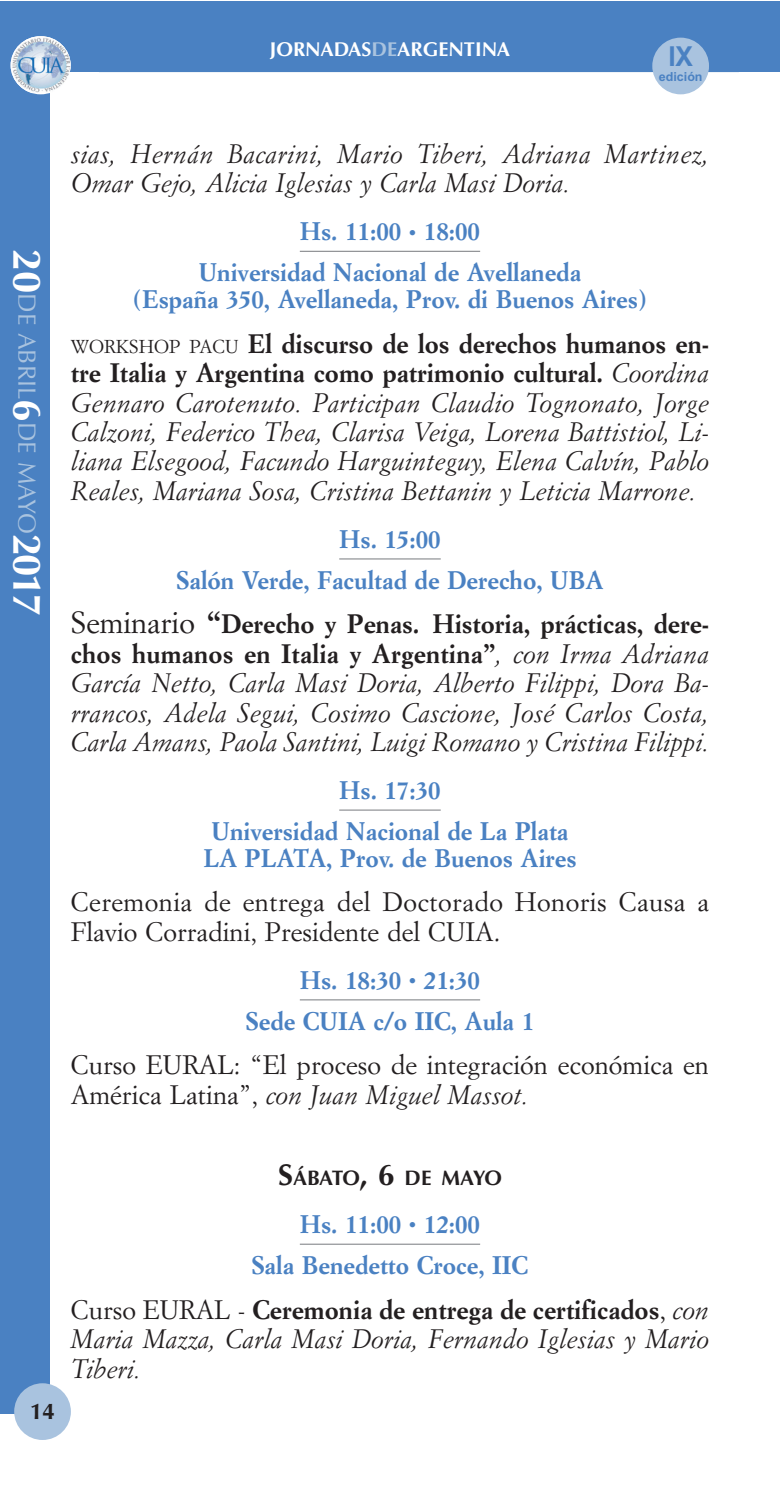
<style>
.page{position:relative;width:780px;height:1489px;background:#fff}
.page>*{position:absolute;margin:0;border:0;box-sizing:border-box;transform-origin:0 0}
.t1{font:700 27.5px "Arial";color:#4a81c2;scale:.95 1}
.t2{font:italic 26.25px/29.5px "Simoncini Garamond";color:#231f20;text-align:justify}
.t3{font:26.25px/29.5px "Simoncini Garamond";color:#231f20}
.t4{font:700 25px/41px "Simoncini Garamond";color:#4a81c2;text-align:center}
.t5{font:25px "Optima";color:#a9c3df}
.t6{font:700 22.5px "Optima";color:#231f20}
.t7{font:700 21px "Optima";letter-spacing:-.035em;color:#231f20}
.t8{font:700 20px "Optima";color:#fff}
.t9{font:700 12.5px "Arial";color:#4a81c2}
.s1{color:#a9c3df}
.s2{font-weight:700;font-size:40px;color:#fff}
.s3{font-size:15px}
.s4{font-style:normal;font-size:18.25px}
.s5{font-weight:700;font-style:normal}
.s6{font-style:normal;font-size:30px}
.s7{font-weight:700;font-style:normal;font-size:30px}
.s8{font-style:italic}
.s9{font-size:30px}
.s10{font-style:normal}
</style>
<div class="page">
<hr style="left:300px;top:251px;width:180px;height:1px;background:#939598">
<hr style="left:339px;top:558px;width:101px;height:1px;background:#939598">
<hr style="left:339px;top:809px;width:101px;height:1px;background:#939598">
<hr style="left:300px;top:999px;width:180px;height:1px;background:#939598">
<hr style="left:300px;top:1243px;width:180px;height:1px;background:#939598">
<div style="left:0;top:72px;width:50px;height:1342px;background:#4a81c2"></div>
<div style="left:0;top:1px;width:780px;height:71px;background:#4a81c2"></div>
<div style="left:11px;top:36px;width:60px;height:58px;background:#fff;border-radius:50%"></div>
<img style="left:11px;top:36px;width:60px;height:56px;border-radius:50%">
<div style="left:14px;top:1383px;width:57px;height:56px;background:#a9c3df;border-radius:50%"></div>
<div style="left:652px;top:38px;width:57px;height:56px;background:#a9c3df;border-radius:50%"></div>
<p class="t8" style="left:270px;top:41px;width:242px">JORNADAS<span class="s1">DE</span>ARGENTINA</p>
<p class="t1" style="left:668px;top:47px;width:27px">IX</p>
<p class="t9" style="left:658px;top:72px;width:45px">edición</p>
<p class="t5" style="left:37px;top:249px;width:369px;rotate:90deg"><span class="s2">20</span>DE ABRIL<span class="s2">6</span>DE MAYO<span class="s2">2017</span></p>
<p class="t2" style="left:71px;top:141px;width:639px">sias, Hernán Bacarini, Mario Tiberi, Adriana Martinez,<br>Omar Gejo, Alicia Iglesias y Carla Masi Doria.</p>
<p class="t4" style="left:199px;top:213px;width:384px">Hs. 11:00 <span class="s3">•</span> 18:00<br>Universidad Nacional de Avellaneda</p>
<p class="t4" style="left:132px;top:281px;width:517px">(España 350, Avellaneda, Prov. di Buenos Aires)</p>
<p class="t2" style="left:71px;top:331px;width:639px"><span class="s4">WORKSHOP PACU</span> <span class="s5">El discurso de los derechos humanos en&shy;tre Italia y Argentina como patrimonio cultural.</span> Coordina Gennaro Carotenuto. Participan Claudio Tognonato, Jorge Calzoni, Federico Thea, Clarisa Veiga, Lorena Battistiol, Li&shy;liana Elsegood, Facundo Harguinteguy, Elena Calvín, Pablo Reales, Mariana Sosa, Cristina Bettanin y Leticia Marrone.</p>
<p class="t4" style="left:176px;top:520px;width:428px">Hs. 15:00<br>Salón Verde, Facultad de Derecho, UBA</p>
<p class="t2" style="left:71px;top:611px;width:639px"><span class="s6">Seminario</span> <span class="s7">“</span><span class="s5">Derecho y Penas. Historia, prácticas, dere&shy;chos humanos en Italia y Argentina”</span>, con Irma Adriana García Netto, Carla Masi Doria, Alberto Filippi, Dora Ba&shy;rrancos, Adela Segui, Cosimo Cascione, José Carlos Costa, Carla Amans, Paola Santini, Luigi Romano y Cristina Filippi.</p>
<p class="t4" style="left:211px;top:771px;width:358px">Hs. 17:30<br>Universidad Nacional de La Plata</p>
<p class="t4" style="left:203px;top:839px;width:375px">LA PLATA, Prov. de Buenos Aires</p>
<p class="t3" style="left:71px;top:889px;width:639px">Ceremonia de entrega del Doctorado Honoris Causa a<br>Flavio Corradini, Presidente del CUIA.</p>
<p class="t4" style="left:246px;top:961px;width:290px">Hs. 18:30 <span class="s3">•</span> 21:30<br>Sede CUIA c/o IIC, Aula 1</p>
<p class="t3" style="left:71px;top:1052px;width:639px">Curso EURAL: “El proceso de integración económica en<br>América Latina”, <span class="s8">con Juan Miguel Massot.</span></p>
<p class="t6" style="left:30px;top:1401px;width:27px">14</p>
<p class="t7" style="left:278px;top:1169px;width:225px"><span class="s9">S</span>ÁBATO<span class="s9">, 6</span> DE MAYO</p>
<p class="t4" style="left:252px;top:1205px;width:278px">Hs. 11:00 <span class="s3">•</span> 12:00<br>Sala Benedetto Croce, IIC</p>
<p class="t2" style="left:71px;top:1296px;width:639px"><span class="s10">Curso EURAL -</span> <span class="s5">Ceremonia de entrega de certificados</span><span class="s10">,</span> con Maria Mazza, Carla Masi Doria, Fernando Iglesias y Mario Tiberi.</p>
</div>
